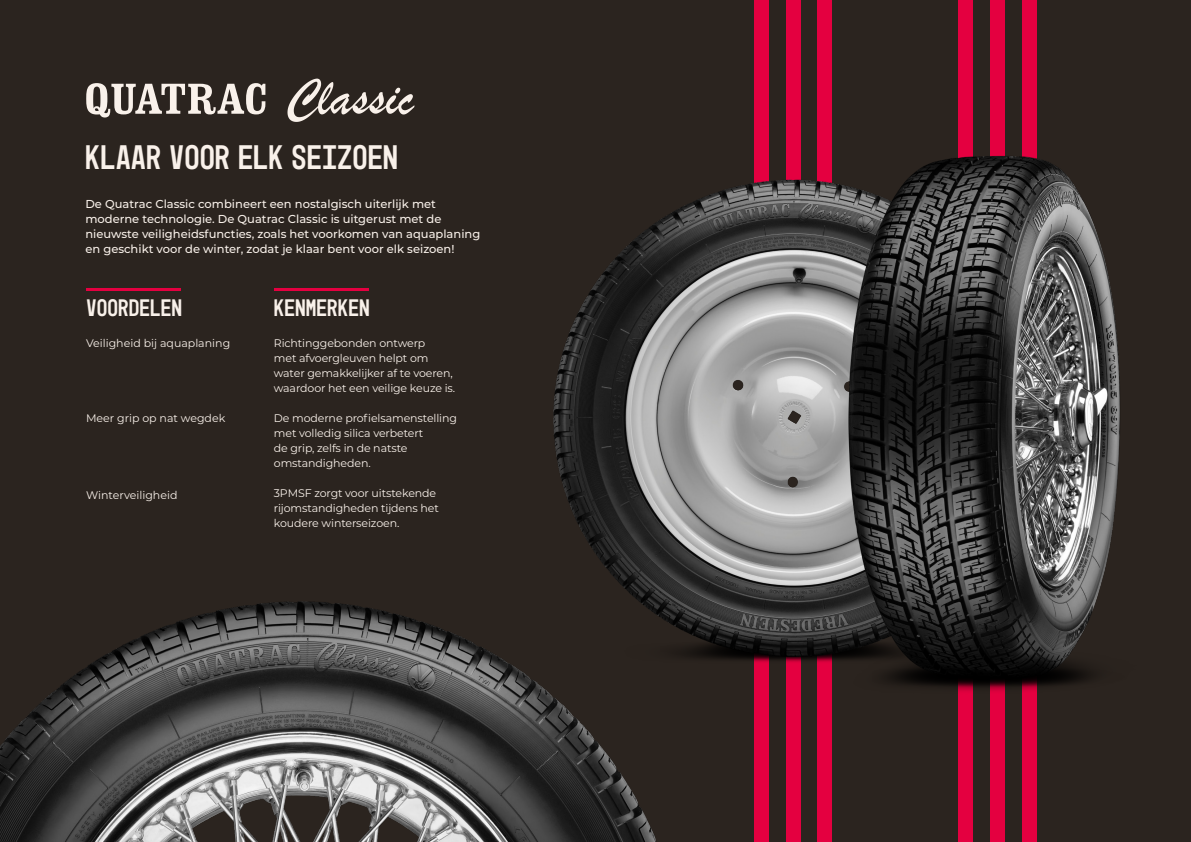
<style>
.page{position:relative;width:1191px;height:842px;background:#2b241f}
.page>*{position:absolute;margin:0;border:0;box-sizing:border-box;transform-origin:0 0}
.t1{font:34.5px "Mono 45 Headline VREDESTEIN";color:#f9f1ea}
.t2{font:24.2px "Mono 45 Headline VREDESTEIN";color:#f9f1ea}
.t3{font:500 11.5px/15px "Montserrat";color:#f9f1ea}
.t4{font:11px/15px "Montserrat";letter-spacing:-.01em;color:#f9f1ea}
</style>
<div class="page">
<div style="left:786px;top:0;width:14px;height:185px;background:#e40040"></div>
<div style="left:818px;top:0;width:14px;height:185px;background:#e40040"></div>
<div style="left:754px;top:0;width:14px;height:185px;background:#e40040"></div>
<div style="left:786px;top:606px;width:14px;height:236px;background:#e40040"></div>
<div style="left:818px;top:606px;width:14px;height:236px;background:#e40040"></div>
<div style="left:754px;top:606px;width:14px;height:236px;background:#e40040"></div>
<div style="left:990px;top:0;width:14px;height:842px;background:#e40040"></div>
<div style="left:1022px;top:0;width:14px;height:842px;background:#e40040"></div>
<div style="left:958px;top:0;width:14px;height:842px;background:#e40040"></div>
<img style="left:0;top:601px;width:656px;height:241px">
<svg style="left:287px;top:79px;width:127px;height:43px"></svg>
<svg style="left:86px;top:83px;width:179px;height:35px"></svg>
<img style="left:528px;top:153px;width:287px;height:530px">
<img style="left:815px;top:124px;width:305px;height:586px">
<hr style="left:86px;top:288px;width:95px;height:2px;background:#e40040">
<hr style="left:274px;top:288px;width:94px;height:2px;background:#e40040">
<h1 class="t1" style="left:85px;top:136px;width:314px">KLAAR VOOR ELK SEIZOEN</h1>
<p class="t3" style="left:85px;top:196px;width:396px">De Quatrac Classic combineert een nostalgisch uiterlijk met moderne technologie. De Quatrac Classic is uitgerust met de nieuwste veiligheidsfuncties, zoals het voorkomen van aquaplaning en geschikt voor de winter, zodat je klaar bent voor elk seizoen!</p>
<h2 class="t2" style="left:86px;top:293px;width:97px">VOORDELEN</h2>
<p class="t4" style="left:86px;top:335px;width:146px">Veiligheid bij aquaplaning</p>
<p class="t4" style="left:86px;top:410px;width:141px">Meer grip op nat wegdek</p>
<p class="t4" style="left:86px;top:487px;width:93px">Winterveiligheid</p>
<h2 class="t2" style="left:274px;top:293px;width:97px">KENMERKEN</h2>
<p class="t4" style="left:274px;top:335px;width:183px">Richtinggebonden ontwerp<br>met afvoergleuven helpt om water gemakkelijker af te voeren, waardoor het een veilige keuze is.</p>
<p class="t4" style="left:274px;top:410px;width:185px">De moderne profielsamenstelling met volledig silica verbetert<br>de grip, zelfs in de natste omstandigheden.</p>
<p class="t4" style="left:274px;top:485px;width:166px">3PMSF zorgt voor uitstekende rijomstandigheden tijdens het koudere winterseizoen.</p>
</div>
